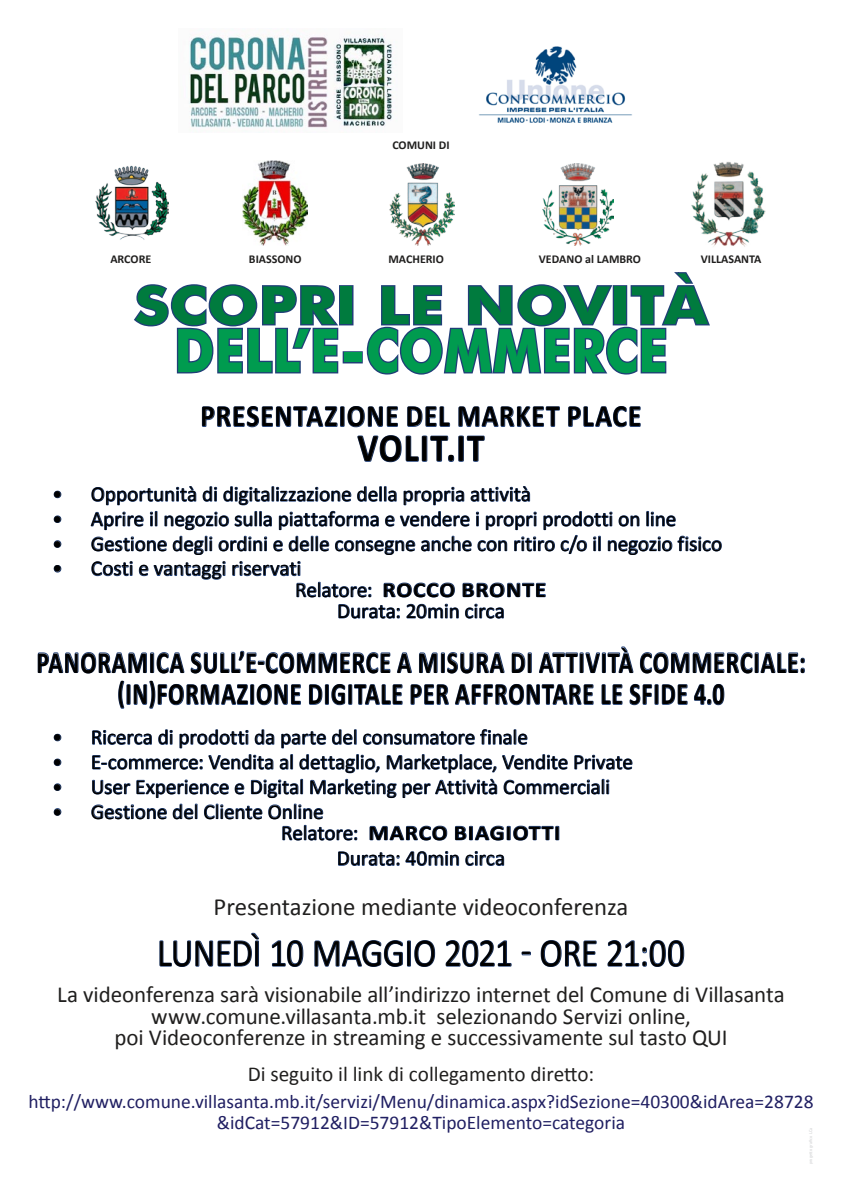
<style>
.page{position:relative;width:842px;height:1191px;background:#fff}
.page>*{position:absolute;margin:0;border:0;box-sizing:border-box;transform-origin:0 0}
.Normale{font:700 60.2px "Futura BT";color:#009b4f;scale:.87 1}
.Normale-2{font:700 52.7px "Futura BT";color:#007b3e;scale:1.14 1}
.Normal__Web{font:39.8px "Calibri";letter-spacing:-.015em;color:#000;scale:.88 1}
.Normal__Web-2{font:700 39.8px "Calibri";letter-spacing:.035em;color:#000;scale:.88 1}
.Normal__Web-3{font:700 31px/31.9px "Calibri";letter-spacing:.04em;color:#000;text-align:center;scale:.77 1}
.Normal__Web-4{font:700 31px "Calibri";letter-spacing:.04em;color:#000;scale:.88 1}
.Normal__Web-5{font:24.8px "Calibri";color:#201f1e}
.Normal__Web-6{font:23px "Calibri";letter-spacing:-.01em;color:#201f1e}
.Normal__Web-7{font:21.2px "Calibri";letter-spacing:-.005em;color:#000}
.Normal__Web-8{font:700 21.2px "Calibri";letter-spacing:.04em;color:#000;scale:1.1 1}
.Normal__Web-9{font:21.2px "Calibri";color:#201f1e}
.Normal__Web-10{font:19.5px/21.2px "Calibri";color:#201f62;text-align:center}
.Normal__Web-11{font:700 12px "Calibri";color:#201f1e}
.t1{font:4px "Trebuchet MS";letter-spacing:-.005em;color:#cfd0d2}
.s1{font-weight:400}
</style>
<div class="page">
<div style="left:339px;top:285px;width:14px;height:40px;border:3px solid #203f77"></div>
<svg style="left:134px;top:284px;width:207px;height:90px"></svg>
<div style="left:343px;top:351px;width:20px;height:12px;border:3px solid #203f77"></div>
<svg style="left:366px;top:272px;width:344px;height:103px"></svg>
<svg style="left:202px;top:406px;width:196px;height:22px"></svg>
<svg style="left:407px;top:406px;width:44px;height:21px"></svg>
<svg style="left:458px;top:406px;width:102px;height:21px"></svg>
<svg style="left:568px;top:406px;width:73px;height:22px"></svg>
<svg style="left:357px;top:435px;width:128px;height:28px"></svg>
<svg style="left:53px;top:490px;width:9px;height:9px"></svg>
<svg style="left:53px;top:515px;width:9px;height:8px"></svg>
<svg style="left:53px;top:540px;width:9px;height:8px"></svg>
<svg style="left:53px;top:565px;width:9px;height:8px"></svg>
<svg style="left:90px;top:486px;width:632px;height:133px"></svg>
<svg style="left:37px;top:646px;width:768px;height:63px"></svg>
<svg style="left:53px;top:733px;width:9px;height:9px"></svg>
<svg style="left:53px;top:758px;width:9px;height:8px"></svg>
<svg style="left:53px;top:783px;width:9px;height:8px"></svg>
<svg style="left:53px;top:808px;width:9px;height:8px"></svg>
<svg style="left:91px;top:729px;width:542px;height:112px"></svg>
<svg style="left:338px;top:851px;width:167px;height:15px"></svg>
<svg style="left:159px;top:932px;width:100px;height:35px"></svg>
<svg style="left:271px;top:940px;width:33px;height:27px"></svg>
<svg style="left:314px;top:940px;width:121px;height:27px"></svg>
<svg style="left:445px;top:940px;width:67px;height:27px"></svg>
<svg style="left:521px;top:951px;width:10px;height:5px"></svg>
<svg style="left:540px;top:940px;width:57px;height:27px"></svg>
<svg style="left:607px;top:940px;width:78px;height:27px"></svg>
<img style="left:189px;top:34px;width:204px;height:94px">
<img style="left:95px;top:165px;width:73px;height:75px">
<img style="left:243px;top:160px;width:64px;height:85px">
<img style="left:390px;top:164px;width:64px;height:82px">
<img style="left:543px;top:164px;width:70px;height:81px">
<img style="left:691px;top:161px;width:74px;height:86px">
<img style="left:479px;top:46px;width:153px;height:77px">
<p class="Normal__Web-11" style="left:392px;top:138px;width:59px">COMUNI DI</p>
<p class="Normal__Web-11" style="left:110px;top:252px;width:42px">ARCORE</p>
<p class="Normal__Web-11" style="left:249px;top:252px;width:54px">BIASSONO</p>
<p class="Normal__Web-11" style="left:388px;top:252px;width:57px">MACHERIO</p>
<p class="Normal__Web-11" style="left:539px;top:252px;width:104px">VEDANO al LAMBRO</p>
<p class="Normal__Web-11" style="left:701px;top:252px;width:62px">VILLASANTA</p>
<p class="Normale-2" style="left:134px;top:273px;width:504px">SCOPRI LE NOVITÀ</p>
<p class="Normale" style="left:174px;top:314px;width:569px">DELL’E-COMMERCE</p>
<p class="Normal__Web-4" style="left:201px;top:397px;width:502px">PRESENTAZIONE DEL MARKET PLACE</p>
<p class="Normal__Web-2" style="left:357px;top:423px;width:146px">VOLIT.IT</p>
<p class="Normal__Web-7" style="left:52px;top:481px;width:480px">• Opportunità di digitalizzazione della propria attività</p>
<p class="Normal__Web-7" style="left:52px;top:506px;width:625px">• Aprire il negozio sulla piattaforma e vendere i propri prodotti on line</p>
<p class="Normal__Web-7" style="left:52px;top:530px;width:671px">• Gestione degli ordini e delle consegne anche con ritiro c/o il negozio fisico</p>
<p class="Normal__Web-7" style="left:52px;top:555px;width:251px">• Costi e vantaggi riservati</p>
<p class="Normal__Web-8" style="left:295px;top:576px;width:230px"><span class="s1">Relatore:</span> ROCCO BRONTE</p>
<p class="Normal__Web-7" style="left:337px;top:598px;width:169px">Durata: 20min circa</p>
<p class="Normal__Web-3" style="left:37px;top:645px;width:1000px">PANORAMICA SULL’E-COMMERCE A MISURA DI ATTIVITÀ COMMERCIALE: (IN)FORMAZIONE DIGITALE PER AFFRONTARE LE SFIDE 4.0</p>
<p class="Normal__Web-7" style="left:52px;top:724px;width:477px">• Ricerca di prodotti da parte del consumatore finale</p>
<p class="Normal__Web-7" style="left:52px;top:749px;width:582px">• E-commerce: Vendita al dettaglio, Marketplace, Vendite Private</p>
<p class="Normal__Web-7" style="left:52px;top:773px;width:559px">• User Experience e Digital Marketing per Attività Commerciali</p>
<p class="Normal__Web-7" style="left:52px;top:798px;width:273px">• Gestione del Cliente Online</p>
<p class="Normal__Web-8" style="left:281px;top:819px;width:255px"><span class="s1">Relatore:</span> MARCO BIAGIOTTI</p>
<p class="Normal__Web-7" style="left:337px;top:845px;width:170px">Durata: 40min circa</p>
<p class="Normal__Web-5" style="left:214px;top:891px;width:416px">Presentazione mediante videoconferenza</p>
<p class="Normal__Web" style="left:157px;top:928px;width:601px">LUNEDÌ 10 MAGGIO 2021 - ORE 21:00</p>
<p class="Normal__Web-6" style="left:57px;top:980px;width:729px">La videonferenza sarà visionabile all’indirizzo internet del Comune di Villasanta</p>
<p class="Normal__Web-6" style="left:151px;top:1001px;width:541px">www.comune.villasanta.mb.it selezionando Servizi online,</p>
<p class="Normal__Web-6" style="left:114px;top:1023px;width:615px">poi Videoconferenze in streaming e successivamente sul tasto QUI</p>
<p class="Normal__Web-9" style="left:248px;top:1061px;width:348px">Di seguito il link di collegamento diretto:</p>
<p class="Normal__Web-10" style="left:28px;top:1089px;width:787px">http://www.comune.villasanta.mb.it/servizi/Menu/dinamica.aspx?idSezione=40300&amp;idArea=28728 &amp;idCat=57912&amp;ID=57912&amp;TipoElemento=categoria</p>
<p class="t1" style="left:808px;top:1164px;width:38px;rotate:-90deg">progetto grafico LCa</p>
</div>
